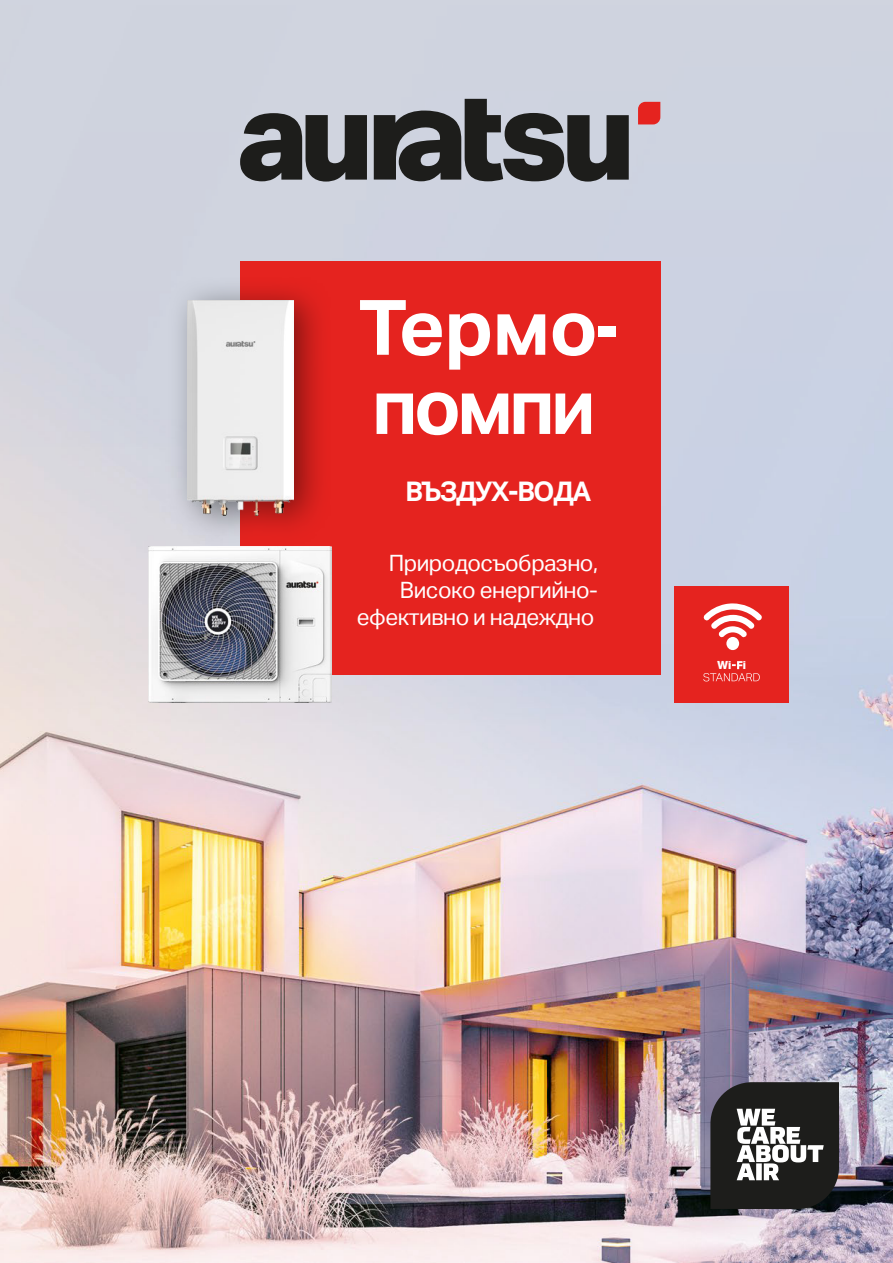
<style>
.page{position:relative;width:893px;height:1263px;background:#fff}
.page>*{position:absolute;margin:0;border:0;box-sizing:border-box;transform-origin:0 0}
.t1{font:700 76.5px/79.2px "Aktiv Grotesk";letter-spacing:-.05em;color:#fff}
.t2{font:700 27px "Aktiv Grotesk";letter-spacing:-.05em;color:#fff}
.t3{font:22.5px/27px "Aktiv Grotesk";letter-spacing:-.02em;color:#fff;text-align:right}
.t4{font:800 11.25px "Aktiv Grotesk";color:#fff}
</style>
<div class="page">
<img style="left:0;top:5px;width:893px;height:1258px">
<svg style="left:374px;top:99px;width:255px;height:83px;background:#606266"></svg>
<svg style="left:240px;top:113px;width:127px;height:69px;background:#515254"></svg>
<svg style="left:638px;top:102px;width:22px;height:22px"></svg>
<div style="left:240px;top:261px;width:420px;height:414px;background:#e5231f"></div>
<svg style="left:167px;top:277px;width:165px;height:270px"></svg>
<img style="left:187px;top:300px;width:106px;height:215px">
<div style="left:674px;top:587px;width:115px;height:116px;background:#e5231f"></div>
<svg style="left:703px;top:603px;width:59px;height:35px"></svg>
<div style="left:726px;top:637px;width:13px;height:13px;background:#fff;border-radius:50%"></div>
<svg style="left:703px;top:661px;width:57px;height:20px"></svg>
<svg style="left:710px;top:1082px;width:129px;height:127px;background:#434343"></svg>
<img style="left:149px;top:547px;width:183px;height:155px">
<h1 class="t1" style="left:358px;top:289px;width:262px">Термо&shy;помпи</h1>
<p class="t2" style="left:405px;top:476px;width:188px">ВЪЗДУХ-ВОДА</p>
<p class="t3" style="left:357px;top:549px;width:243px">Природосъобразно,<br>Високо енергийно&shy;ефективно и надеждно</p>
<p class="t4" style="left:717px;top:659px;width:30px">Wi i</p>
</div>
